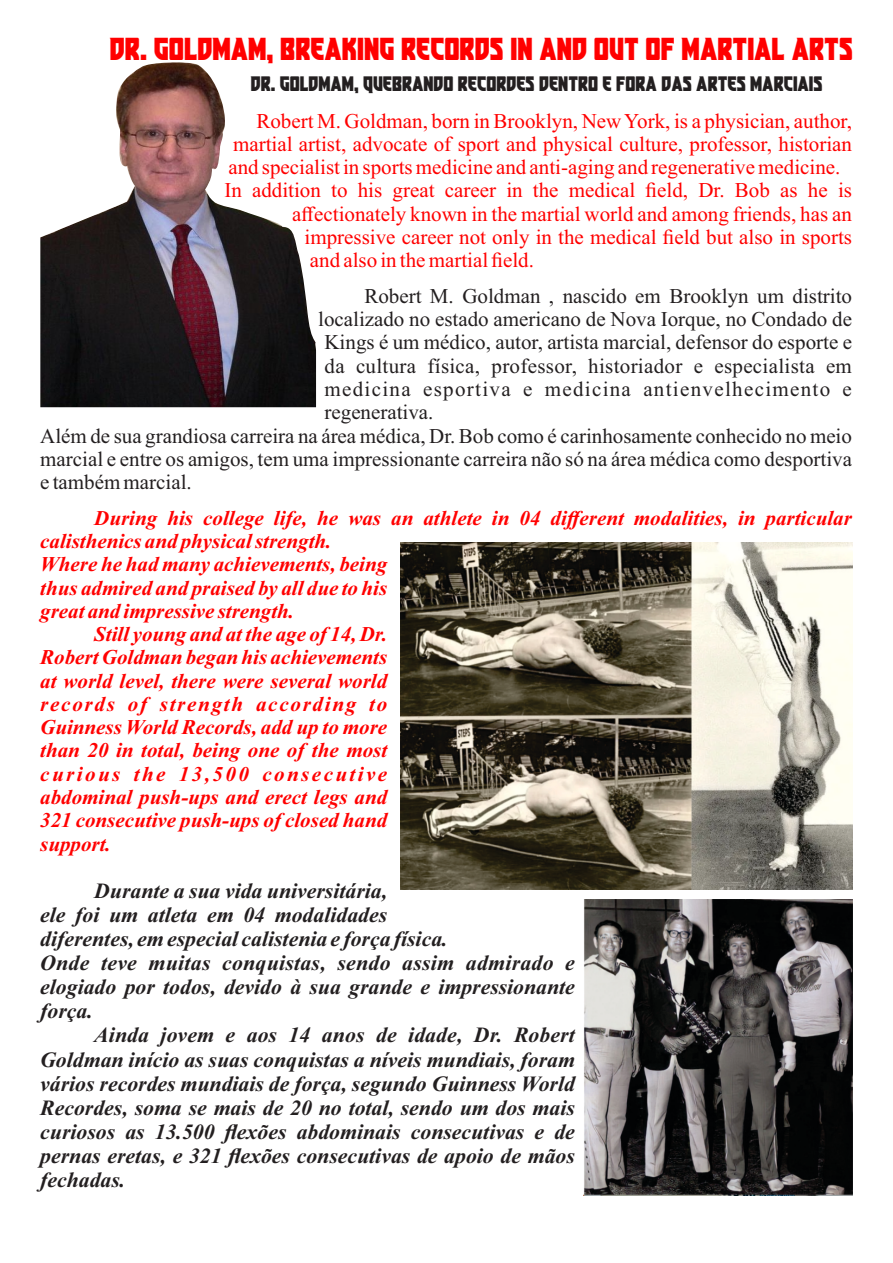
<style>
.page{position:relative;width:893px;height:1263px;background:#fff}
.page>*{position:absolute;margin:0;border:0;box-sizing:border-box;transform-origin:0 0}
.t1{font:30.75px "Kung Fu Master";color:#f00}
.t2{font:italic 700 21.75px/24.2px "Times New Roman";color:#231f20}
.t3{font:italic 700 21px "Times New Roman";color:#f00}
.t4{font:21px "Times New Roman";color:#231f20}
.t5{font:21px "Times New Roman";color:#f00}
.t6{font:21px "Times New Roman";letter-spacing:.065em;color:#231f20}
.t7{font:italic 700 21px "Times New Roman";letter-spacing:.085em;color:#f00}
.t8{font:italic 700 21px "Times New Roman";letter-spacing:.115em;color:#f00}
.t9{font:20.25px "Kung Fu Master";color:#231f20}
</style>
<div class="page">
<img style="left:400px;top:542px;width:452px;height:347px">
<img style="left:583px;top:900px;width:269px;height:296px">
<img style="left:40px;top:62px;width:276px;height:345px">
<h1 class="t1" style="left:110px;top:32px;width:744px">DR. GOLDMAM, BREAKING RECORDS IN AND OUT OF MARTIAL ARTS</h1>
<p class="t9" style="left:251px;top:73px;width:573px">DR. GOLDMAM, QUEBRANDO RECORDES DENTRO E FORA DAS ARTES MARCIAIS</p>
<p class="t5" style="left:256px;top:113px;width:597px">Robert M. Goldman, born in Brooklyn, New York, is a physician, author,</p>
<p class="t5" style="left:233px;top:136px;width:620px">martial artist, advocate of sport and physical culture, professor, historian</p>
<p class="t5" style="left:228px;top:160px;width:614px">and specialist in sports medicine and anti-aging and regenerative medicine.</p>
<p class="t5" style="left:224px;top:183px;width:629px">In addition to his great career in the medical field, Dr. Bob as he is</p>
<p class="t5" style="left:292px;top:206px;width:561px">affectionately known in the martial world and among friends, has an</p>
<p class="t5" style="left:305px;top:229px;width:549px">impressive career not only in the medical field but also in sports</p>
<p class="t5" style="left:310px;top:253px;width:225px">and also in the martial field.</p>
<p class="t4" style="left:364px;top:288px;width:489px">Robert M. Goldman , nascido em Brooklyn um distrito</p>
<p class="t4" style="left:318px;top:312px;width:535px">localizado no estado americano de Nova Iorque, no Condado de</p>
<p class="t4" style="left:324px;top:335px;width:529px">Kings é um médico, autor, artista marcial, defensor do esporte e</p>
<p class="t4" style="left:325px;top:358px;width:529px">da cultura física, professor, historiador e especialista em</p>
<p class="t6" style="left:324px;top:381px;width:529px">medicina esportiva e medicina antienvelhecimento e</p>
<p class="t4" style="left:324px;top:405px;width:111px">regenerativa.</p>
<p class="t4" style="left:40px;top:428px;width:813px">Além de sua grandiosa carreira na área médica, Dr. Bob como é carinhosamente conhecido no meio</p>
<p class="t4" style="left:40px;top:451px;width:813px">marcial e entre os amigos, tem uma impressionante carreira não só na área médica como desportiva</p>
<p class="t4" style="left:40px;top:474px;width:153px">e também marcial.</p>
<p class="t3" style="left:94px;top:511px;width:759px">During his college life, he was an athlete in 04 different modalities, in particular</p>
<p class="t3" style="left:40px;top:534px;width:293px">calisthenics and physical strength.</p>
<p class="t3" style="left:40px;top:557px;width:348px">Where he had many achievements, being</p>
<p class="t3" style="left:40px;top:580px;width:348px">thus admired and praised by all due to his</p>
<p class="t3" style="left:40px;top:604px;width:255px">great and impressive strength.</p>
<p class="t3" style="left:94px;top:627px;width:294px">Still young and at the age of 14, Dr.</p>
<p class="t3" style="left:40px;top:650px;width:348px">Robert Goldman began his achievements</p>
<p class="t3" style="left:40px;top:673px;width:348px">at world level, there were several world</p>
<p class="t7" style="left:40px;top:697px;width:348px">records of strength according to</p>
<p class="t3" style="left:40px;top:720px;width:348px">Guinness World Records, add up to more</p>
<p class="t3" style="left:40px;top:743px;width:348px">than 20 in total, being one of the most</p>
<p class="t8" style="left:40px;top:766px;width:348px">curious the 13,500 consecutive</p>
<p class="t3" style="left:40px;top:790px;width:348px">abdominal push-ups and erect legs and</p>
<p class="t3" style="left:40px;top:813px;width:348px">321 consecutive push-ups of closed hand</p>
<p class="t3" style="left:40px;top:836px;width:72px">support.</p>
<p class="t2" style="left:40px;top:881px;width:536px;text-indent:54px">Durante a sua vida universitária,<br>ele foi um atleta em 04 modalidades<br>diferentes, em especial calistenia e força física.<br>Onde teve muitas conquistas, sendo assim admirado e elogiado por todos, devido à sua grande e impressionante força.</p>
<p class="t2" style="left:40px;top:1025px;width:536px;text-align:justify;text-indent:54px">Ainda jovem e aos 14 anos de idade, Dr. Robert Goldman início as suas conquistas a níveis mundiais, foram vários recordes mundiais de força, segundo Guinness World Recordes, soma se mais de 20 no total, sendo um dos mais curiosos as 13.500 flexões abdominais consecutivas e de pernas eretas, e 321 flexões consecutivas de apoio de mãos fechadas.</p>
</div>
